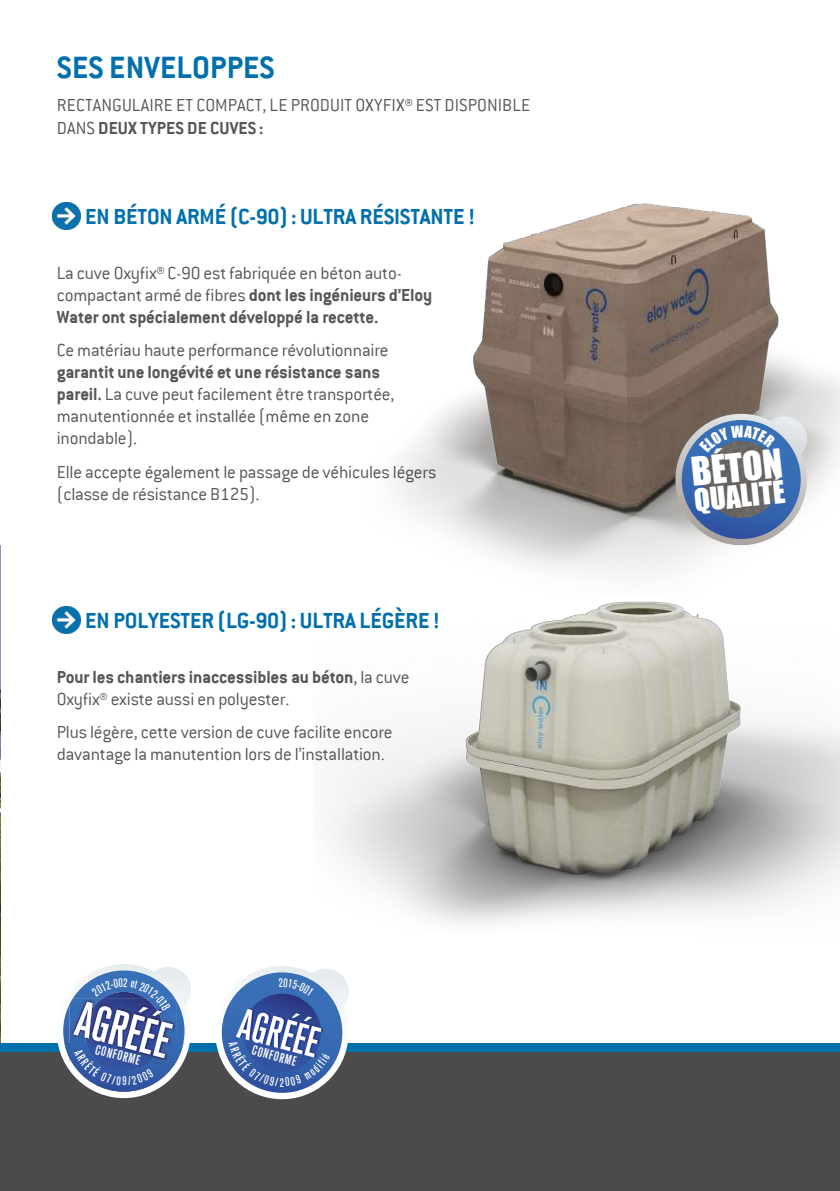
<style>
.page{position:relative;width:840px;height:1191px;background:#fff}
.page>*{position:absolute;margin:0;border:0;box-sizing:border-box;transform-origin:0 0}
.t1{font:500 condensed 49.4px "Akzidenz Grotesk BQ";color:#fff}
.t2{font:500 condensed 42.6px "Akzidenz Grotesk BQ";color:#fff}
.t3{font:36.4px "Impact";color:#fff}
.t4{font:700 34px "Conduit ITC";letter-spacing:.005em;color:#0070ac}
.t5{font:28.8px "Impact";color:#fff}
.t6{font:700 24px "Conduit ITC";letter-spacing:-.005em;color:#0070ac}
.t7{font:300 19.2px/22px "Conduit ITC";letter-spacing:-.01em;color:#575756}
.t8{font:500 condensed 13.6px "Akzidenz Grotesk BQ";color:#fff}
.t9{font:500 condensed 12.2px "Akzidenz Grotesk BQ";color:#fff}
.s1{font-weight:700}
</style>
<div class="page">
<img style="left:0;top:545px;width:1px;height:499px">
<div style="left:0;top:1048px;width:839px;height:143px;background:#4c4a4b"></div>
<div style="left:0;top:1042px;width:839px;height:9px;background:#0070ac"></div>
<img style="left:395px;top:203px;width:444px;height:336px">
<img style="left:332px;top:539px;width:507px;height:385px">
<img style="left:53px;top:606px;width:27px;height:28px">
<img style="left:53px;top:202px;width:27px;height:28px">
<svg style="left:210px;top:966px;width:139px;height:134px"></svg>
<svg style="left:52px;top:964px;width:140px;height:134px"></svg>
<svg style="left:670px;top:414px;width:137px;height:131px;background:#77879f"></svg>
<h3 class="t4" style="left:57px;top:48px;width:219px">SES ENVELOPPES</h3>
<p class="t7" style="left:57px;top:94px;width:474px">RECTANGULAIRE ET COMPACT, LE PRODUIT OXYFIX® EST DISPONIBLE<br>DANS <span class="s1">DEUX TYPES DE CUVES :</span></p>
<p class="t6" style="left:85px;top:202px;width:391px">EN BÉTON ARMÉ (C-90): ULTRA RÉSISTANTE !</p>
<p class="t7" style="left:57px;top:262px;width:377px">La cuve Oxyfix® C-90 est fabriquée en béton auto&shy;compactant armé de fibres <span class="s1">dont les ingénieurs d’Eloy<br>Water ont spécialement développé la recette.</span></p>
<p class="t7" style="left:57px;top:339px;width:333px">Ce matériau haute performance révolutionnaire</p>
<p class="t7" style="left:57px;top:361px;width:339px"><span class="s1">garantit une longévité et une résistance sans pareil.</span> La cuve peut facilement être transportée, manutentionnée et installée (même en zone inondable).</p>
<p class="t7" style="left:57px;top:461px;width:381px">Elle accepte également le passage de véhicules légers (classe de résistance B125).</p>
<p class="t6" style="left:85px;top:606px;width:355px">EN POLYESTER (LG-90): ULTRA LÉGÈRE !</p>
<p class="t7" style="left:57px;top:666px;width:354px"><span class="s1">Pour les chantiers inaccessibles au béton</span>, la cuve<br>Oxyfix® existe aussi en polyester.</p>
<p class="t7" style="left:57px;top:721px;width:337px">Plus légère, cette version de cuve facilite encore davantage la manutention lors de l’installation.</p>
<h1 class="t1" style="left:85px;top:990px;width:96px;rotate:15deg">AGRÉÉE</h1>
<p class="t8" style="left:98px;top:1041px;width:47px;rotate:15deg">CONFORME</p>
<h2 class="t2" style="left:245px;top:999px;width:83px;rotate:15deg">AGRÉÉE</h2>
<p class="t8" style="left:254px;top:1042px;width:47px;rotate:15deg">CONFORME</p>
<p class="t9" style="left:279px;top:1075px;width:6px">2</p>
<h3 class="t3" style="left:688px;top:444px;width:93px;rotate:-6deg">BÉTON</h3>
<h3 class="t5" style="left:691px;top:478px;width:92px;rotate:-6deg">QUALITÉ</h3>
</div>
